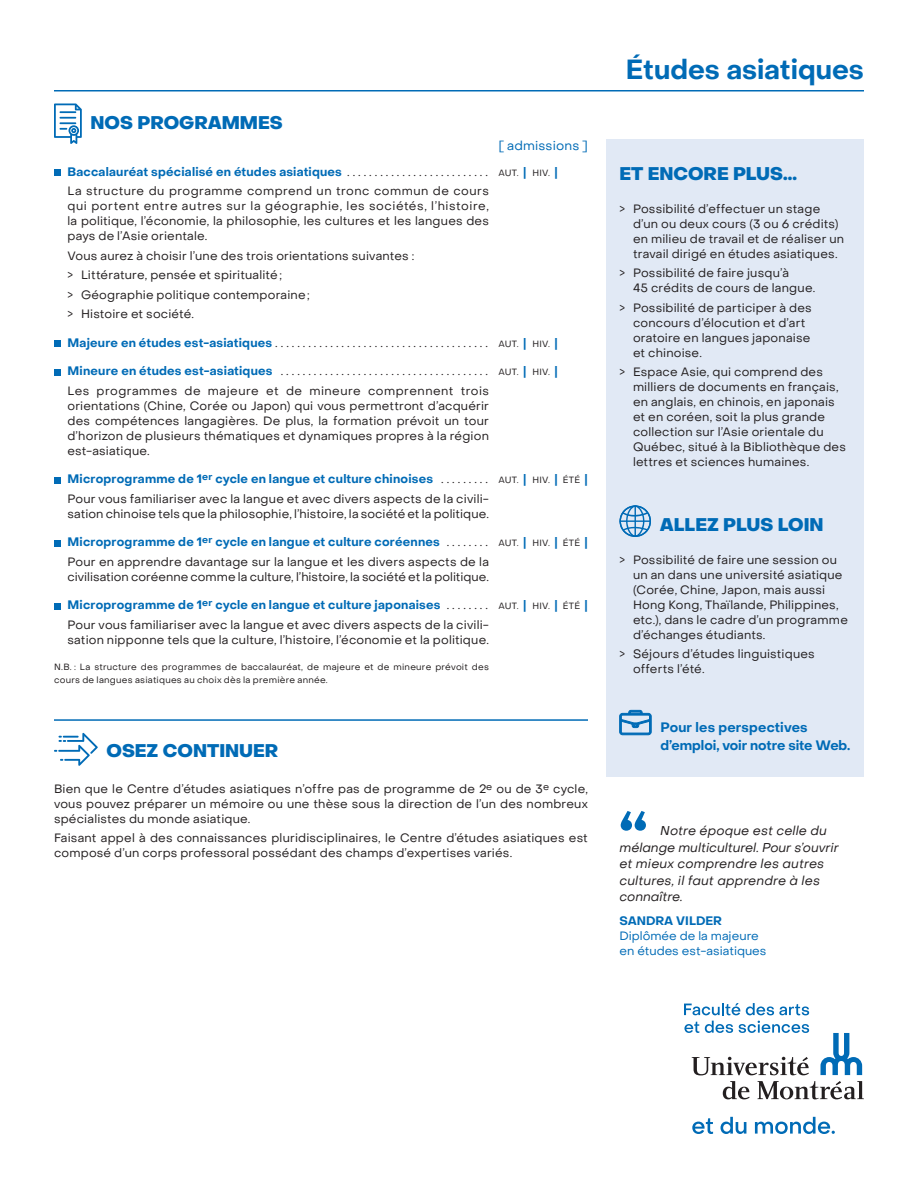
<style>
.page{position:relative;width:918px;height:1188px;background:#fff}
.page>*{position:absolute;margin:0;border:0;box-sizing:border-box;transform-origin:0 0}
.t1{font:800 54px "Object Sans";color:#006bb6}
.t2{font:700 27px "PP Object Sans";color:#006bb6}
.t3{font:800 18px "Object Sans";color:#006bb6}
.t4{font:700 13.35px/18px "PP Object Sans";color:#006bb6}
.t5{font:italic 12.75px/16.5px "Object Sans";letter-spacing:.01em;color:#231f20}
.t6{font:12.75px "Object Sans";letter-spacing:.015em;color:#006bb6}
.t7{font:12px/15px "Object Sans";letter-spacing:.015em;color:#231f20}
.t8{font:700 12px "PP Object Sans";letter-spacing:.015em;color:#006bb6}
.t9{font:12px/15px "Object Sans";color:#006bb6}
.t10{font:9px/12.8px "Object Sans";letter-spacing:.025em;color:#231f20}
.s1{font-family:"Object Sans";font-weight:400;color:#231f20}
.s2{font-family:"PP Object Sans";font-weight:700;font-size:12px;color:#006bb6}
.s3{font-family:"PP Object Sans";font-weight:700;color:#006bb6}
</style>
<div class="page">
<hr style="left:54px;top:90px;width:810px;height:2px;background:#006bb6">
<svg style="left:692px;top:1117px;width:143px;height:17px"></svg>
<svg style="left:820px;top:1033px;width:42px;height:42px"></svg>
<svg style="left:692px;top:1057px;width:117px;height:18px"></svg>
<svg style="left:723px;top:1081px;width:141px;height:18px"></svg>
<svg style="left:684px;top:1003px;width:56px;height:12px"></svg>
<svg style="left:746px;top:1003px;width:63px;height:12px"></svg>
<svg style="left:684px;top:1022px;width:15px;height:11px"></svg>
<svg style="left:705px;top:1021px;width:28px;height:12px"></svg>
<svg style="left:739px;top:1021px;width:70px;height:12px"></svg>
<svg style="left:54px;top:103px;width:28px;height:41px"></svg>
<div style="left:54px;top:169px;width:7px;height:7px;background:#006bb6"></div>
<div style="left:54px;top:340px;width:7px;height:7px;background:#006bb6"></div>
<div style="left:54px;top:369px;width:7px;height:7px;background:#006bb6"></div>
<div style="left:54px;top:477px;width:7px;height:7px;background:#006bb6"></div>
<div style="left:54px;top:540px;width:7px;height:7px;background:#006bb6"></div>
<div style="left:54px;top:603px;width:7px;height:7px;background:#006bb6"></div>
<hr style="left:54px;top:719px;width:534px;height:2px;background:#006bb6">
<svg style="left:54px;top:733px;width:44px;height:33px"></svg>
<div style="left:606px;top:140px;width:258px;height:637px;background:#e1e9f5"></div>
<svg style="left:619px;top:505px;width:32px;height:32px"></svg>
<svg style="left:619px;top:710px;width:33px;height:25px"></svg>
<h3 class="t3" style="left:91px;top:112px;width:194px">NOS PROGRAMMES</h3>
<p class="t6" style="left:498px;top:138px;width:91px">[ admissions ]</p>
<p class="t8" style="left:67px;top:164px;width:282px">Baccalauréat spécialisé en études asiatiques <span class="s1">...........................</span></p>
<p class="t10" style="left:498px;top:166px;width:61px">AUT. <span class="s2">|</span> HIV. <span class="s2">|</span></p>
<p class="t7" style="left:68px;top:184px;width:423px;text-align:justify">La structure du programme comprend un tronc commun de cours qui portent entre autres sur la géographie, les sociétés, l’histoire, la politique, l’économie, la philosophie, les cultures et les langues des pays de l’Asie orientale.</p>
<p class="t7" style="left:68px;top:246px;width:348px;line-height:19.5px">Vous aurez à choisir l’une des trois orientations suivantes : &gt; Littérature, pensée et spiritualité;<br>&gt; Géographie politique contemporaine;<br>&gt; Histoire et société.</p>
<p class="t7" style="left:67px;top:335px;width:212px"><span class="s3">Majeure en études est-asiatiques</span> ........................................</p>
<p class="t10" style="left:498px;top:337px;width:61px">AUT. <span class="s2">|</span> HIV. <span class="s2">|</span></p>
<p class="t7" style="left:67px;top:364px;width:215px"><span class="s3">Mineure en études est-asiatiques</span> .......................................</p>
<p class="t10" style="left:498px;top:366px;width:61px">AUT. <span class="s2">|</span> HIV. <span class="s2">|</span></p>
<p class="t7" style="left:68px;top:383px;width:423px;text-align:justify">Les programmes de majeure et de mineure comprennent trois orientations (Chine, Corée ou Japon) qui vous permettront d’acquérir des compétences langagières. De plus, la formation prévoit un tour d’horizon de plusieurs thématiques et dynamiques propres à la région est-asiatique.</p>
<p class="t8" style="left:67px;top:472px;width:375px">Microprogramme de 1<sup>er</sup> cycle en langue et culture chinoises <span class="s1">..........</span></p>
<p class="t10" style="left:498px;top:474px;width:91px">AUT. <span class="s2">|</span> HIV. <span class="s2">|</span> ÉTÉ <span class="s2">|</span></p>
<p class="t7" style="left:68px;top:491px;width:423px">Pour vous familiariser avec la langue et avec divers aspects de la civili&shy;sation chinoise tels que la philosophie, l’histoire, la société et la politique.</p>
<p class="t8" style="left:67px;top:535px;width:380px">Microprogramme de 1<sup>er</sup> cycle en langue et culture coréennes <span class="s1">.........</span></p>
<p class="t10" style="left:498px;top:537px;width:91px">AUT. <span class="s2">|</span> HIV. <span class="s2">|</span> ÉTÉ <span class="s2">|</span></p>
<p class="t7" style="left:68px;top:554px;width:423px">Pour en apprendre davantage sur la langue et les divers aspects de la civilisation coréenne comme la culture, l’histoire, la société et la politique.</p>
<p class="t8" style="left:67px;top:598px;width:380px">Microprogramme de 1<sup>er</sup> cycle en langue et culture japonaises <span class="s1">.........</span></p>
<p class="t10" style="left:498px;top:600px;width:91px">AUT. <span class="s2">|</span> HIV. <span class="s2">|</span> ÉTÉ <span class="s2">|</span></p>
<p class="t7" style="left:68px;top:617px;width:423px">Pour vous familiariser avec la langue et avec divers aspects de la civili&shy;sation nipponne tels que la culture, l’histoire, l’économie et la politique.</p>
<p class="t10" style="left:54px;top:661px;width:436px">N.B. : La structure des programmes de baccalauréat, de majeure et de mineure prévoit des cours de langues asiatiques au choix dès la première année.</p>
<h3 class="t3" style="left:106px;top:740px;width:15px">OSE</h3>
<h3 class="t3" style="left:147px;top:740px;width:120px">Z CONTINUER</h3>
<p class="t7" style="left:54px;top:781px;width:536px;text-align:justify">Bien que le Centre d’études asiatiques n’offre pas de programme de 2<sup>e</sup> ou de 3<sup>e</sup> cycle, vous pouvez préparer un mémoire ou une thèse sous la direction de l’un des nombreux spécialistes du monde asiatique.</p>
<p class="t7" style="left:54px;top:831px;width:535px">Faisant appel à des connaissances pluridisciplinaires, le Centre d’études asiatiques est composé d’un corps professoral possédant des champs d’expertises variés.</p>
<h2 class="t2" style="left:626px;top:53px;width:240px">Études asiatiques</h2>
<h3 class="t3" style="left:620px;top:163px;width:83px">ET ENCORE</h3>
<h3 class="t3" style="left:733px;top:163px;width:65px">PLUS...</h3>
<p class="t7" style="left:633px;top:201px;width:213px;text-indent:-14px">&gt; Possibilité d’effectuer un stage d’un ou deux cours (3 ou 6 crédits) en milieu de travail et de réaliser un travail dirigé en études asiatiques.</p>
<p class="t7" style="left:633px;top:266px;width:184px;text-indent:-14px">&gt; Possibilité de faire jusqu’à<br>45 crédits de cours de langue.</p>
<p class="t7" style="left:633px;top:300px;width:180px;text-indent:-14px">&gt; Possibilité de participer à des concours d’élocution et d’art oratoire en langues japonaise et chinoise.</p>
<p class="t7" style="left:633px;top:365px;width:214px;text-indent:-14px">&gt; Espace Asie, qui comprend des milliers de documents en français, en anglais, en chinois, en japonais et en coréen, soit la plus grande collection sur l’Asie orientale du Québec, situé à la Bibliothèque des lettres et sciences humaines.</p>
<h3 class="t3" style="left:660px;top:514px;width:163px">ALLEZ PLUS LOIN</h3>
<p class="t7" style="left:633px;top:552px;width:216px;text-indent:-14px">&gt; Possibilité de faire une session ou un an dans une université asiatique (Corée, Chine, Japon, mais aussi Hong Kong, Thaïlande, Philippines, etc.), dans le cadre d’un programme d’échanges étudiants.</p>
<p class="t7" style="left:633px;top:647px;width:183px;text-indent:-14px">&gt; Séjours d’études linguistiques offerts l’été.</p>
<p class="t4" style="left:660px;top:718px;width:192px">Pour les perspectives d’emploi, voir notre site Web.</p>
<h1 class="t1" style="left:620px;top:800px;width:29px">‘‘</h1>
<p class="t5" style="left:620px;top:823px;width:221px;text-indent:41px">Notre époque est celle du mélange multiculturel. Pour s’ouvrir et mieux comprendre les autres cultures, il faut apprendre à les connaître.</p>
<p class="t8" style="left:620px;top:914px;width:79px">Sandra Vilde</p>
<p class="t8" style="left:713px;top:914px;width:10px">r</p>
<p class="t9" style="left:620px;top:929px;width:148px">Diplômée de la majeure en études est-asiatiques</p>
</div>
